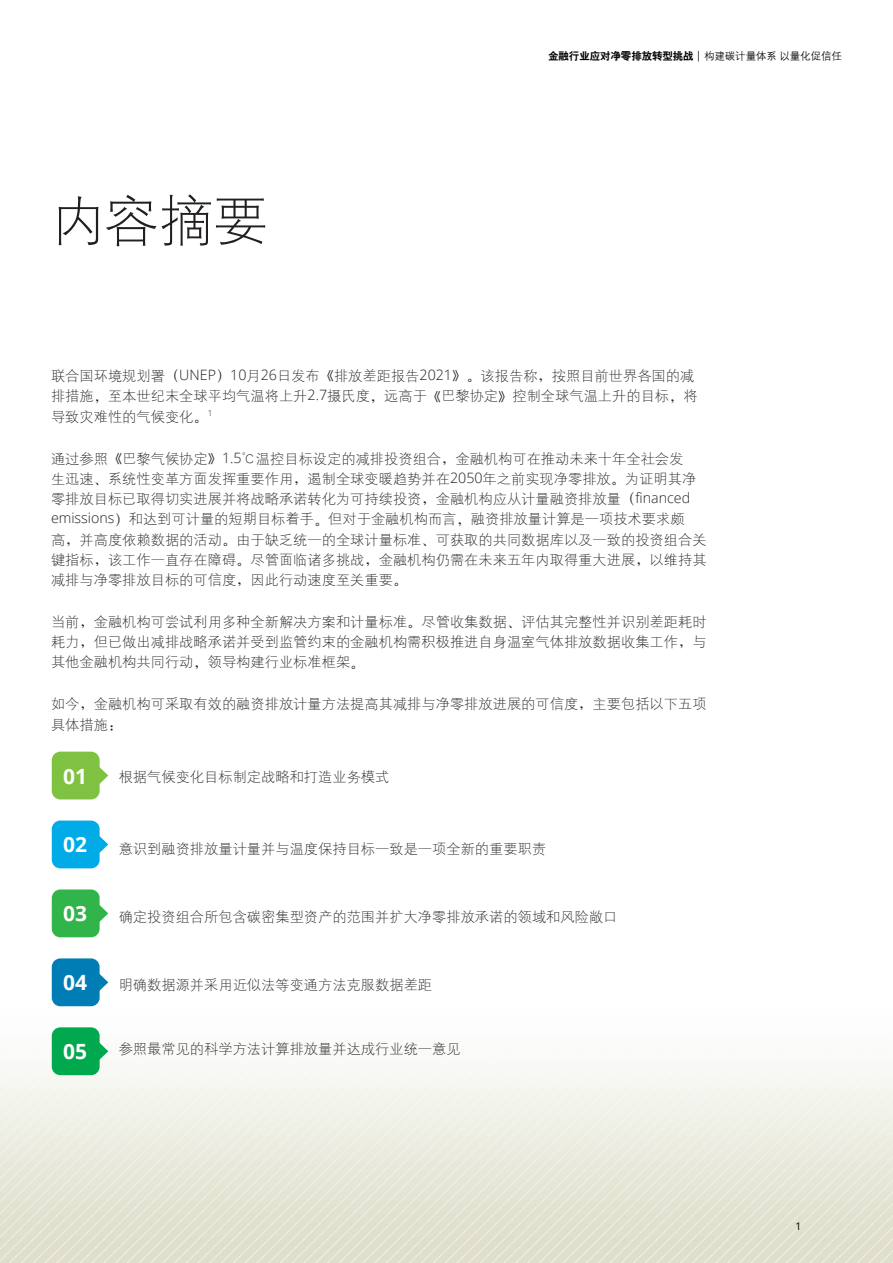
<style>
.page{position:relative;width:893px;height:1263px;background:#fff}
.page>*{position:absolute;margin:0;border:0;box-sizing:border-box;transform-origin:0 0}
.内文标题_light__42_48pt{font:55.5px "H Yg 1 gj";color:#231f20}
.t1{font:700 21px "Open Sans";color:#fff}
.内文__9_5_13_5{font:14.25px/20.2px "H Yg 1 gj";color:#231f20}
.页眉左-文章标题{font:10.5px "H Yb 2 gj";letter-spacing:-.01em;color:#000}
.Folio_Left_pg__7_9_5{font:10.5px "Open Sans";color:#010101}
.s1{font-family:"Open Sans"}
.s2{font-family:"H Yg 2 gj"}
.s3{font-family:"H Ya 6 gj"}
.s4{font-family:"Open Sans";font-weight:300}
</style>
<div class="page">
<div style="left:0;top:997px;width:893px;height:265px;background:linear-gradient(to bottom,#fff,#dedeca)"></div>
<div style="left:52px;top:752px;width:48px;height:47px;background:#7fc241;border-radius:9px"></div>
<div style="left:52px;top:889px;width:48px;height:48px;background:#31b44a;border-radius:9px"></div>
<div style="left:52px;top:820px;width:48px;height:48px;background:#00abe7;border-radius:9px"></div>
<div style="left:52px;top:958px;width:48px;height:48px;background:#007db5;border-radius:9px"></div>
<div style="left:52px;top:1027px;width:48px;height:48px;background:#00a94d;border-radius:9px"></div>
<svg style="left:99px;top:767px;width:9px;height:17px"></svg>
<svg style="left:99px;top:835px;width:9px;height:18px"></svg>
<svg style="left:99px;top:904px;width:9px;height:18px"></svg>
<svg style="left:99px;top:973px;width:9px;height:18px"></svg>
<svg style="left:99px;top:1042px;width:9px;height:18px"></svg>
<p class="内文标题_light__42_48pt" style="left:51px;top:193px;width:219px">内容摘要</p>
<p class="页眉左-文章标题" style="left:548px;top:51px;width:295px">金融行业应对净零排放转型挑战 <span class="s1">|</span> <span class="s2">构建碳计量体系以量化促信任</span></p>
<p class="内文__9_5_13_5" style="left:51px;top:366px;width:648px">联合国环境规划署<span class="s3">（</span><span class="s4">UNEP</span><span class="s3">）</span><span class="s4">10</span>月<span class="s4">26</span>日发布<span class="s3">《</span>排放差距报告<span class="s4">2021</span><span class="s3">》。</span>该报告称<span class="s3">，</span>按照目前世界各国的减排措施<span class="s3">，</span>至本世纪末全球平均气温将上升<span class="s4">2.7</span>摄氏度<span class="s3">，</span>远高于<span class="s3">《</span>巴黎协定<span class="s3">》</span>控制全球气温上升的目标<span class="s3">，</span>将导致灾难性的气候变化<span class="s3">。</span><sup>1</sup></p>
<p class="内文__9_5_13_5" style="left:51px;top:448px;width:657px">通过参照<span class="s3">《</span>巴黎气候协定<span class="s3">》</span><span class="s4">1.5</span>℃温控目标设定的减排投资组合<span class="s3">，</span>金融机构可在推动未来十年全社会发<br>生迅速<span class="s3">、</span>系统性变革方面发挥重要作用<span class="s3">，</span>遏制全球变暖趋势并在<span class="s4">2050</span>年之前实现净零排放<span class="s3">。</span>为证明其净零排放目标已取得切实进展并将战略承诺转化为可持续投资<span class="s3">，</span>金融机构应从计量融资排放量<span class="s3">（</span><span class="s4">financed emissions</span><span class="s3">）</span>和达到可计量的短期目标着手<span class="s3">。</span>但对于金融机构而言<span class="s3">，</span>融资排放量计算是一项技术要求颇<br>高<span class="s3">，</span>并高度依赖数据的活动<span class="s3">。</span>由于缺乏统一的全球计量标准<span class="s3">、</span>可获取的共同数据库以及一致的投资组合关键指标<span class="s3">，</span>该工作一直存在障碍<span class="s3">。</span>尽管面临诸多挑战<span class="s3">，</span>金融机构仍需在未来五年内取得重大进展<span class="s3">，</span>以维持其减排与净零排放目标的可信度<span class="s3">，</span>因此行动速度至关重要<span class="s3">。</span></p>
<p class="内文__9_5_13_5" style="left:51px;top:611px;width:657px;text-align:justify">当前<span class="s3">，</span>金融机构可尝试利用多种全新解决方案和计量标准<span class="s3">。</span>尽管收集数据<span class="s3">、</span>评估其完整性并识别差距耗时耗力<span class="s3">，</span>但已做出减排战略承诺并受到监管约束的金融机构需积极推进自身温室气体排放数据收集工作<span class="s3">，</span>与其他金融机构共同行动<span class="s3">，</span>领导构建行业标准框架<span class="s3">。</span></p>
<p class="内文__9_5_13_5" style="left:51px;top:694px;width:657px">如今<span class="s3">，</span>金融机构可采取有效的融资排放计量方法提高其减排与净零排放进展的可信度<span class="s3">，</span>主要包括以下五项具体措施<span class="s3">：</span></p>
<p class="内文__9_5_13_5" style="left:119px;top:767px;width:272px">根据气候变化目标制定战略和打造业务模式</p>
<p class="t1" style="left:63px;top:761px;width:25px">01</p>
<p class="t1" style="left:63px;top:830px;width:25px">02</p>
<p class="内文__9_5_13_5" style="left:119px;top:838px;width:429px">意识到融资排放量计量并与温度保持目标一致是一项全新的重要职责</p>
<p class="t1" style="left:63px;top:899px;width:25px">03</p>
<p class="内文__9_5_13_5" style="left:119px;top:906px;width:500px">确定投资组合所包含碳密集型资产的范围并扩大净零排放承诺的领域和风险敞口</p>
<p class="t1" style="left:63px;top:968px;width:25px">04</p>
<p class="内文__9_5_13_5" style="left:119px;top:974px;width:315px">明确数据源并采用近似法等变通方法克服数据差距</p>
<p class="t1" style="left:63px;top:1037px;width:25px">05</p>
<p class="内文__9_5_13_5" style="left:119px;top:1039px;width:344px">参照最常见的科学方法计算排放量并达成行业统一意见</p>
<p class="Folio_Left_pg__7_9_5" style="left:795px;top:1219px;width:8px">1</p>
</div>
